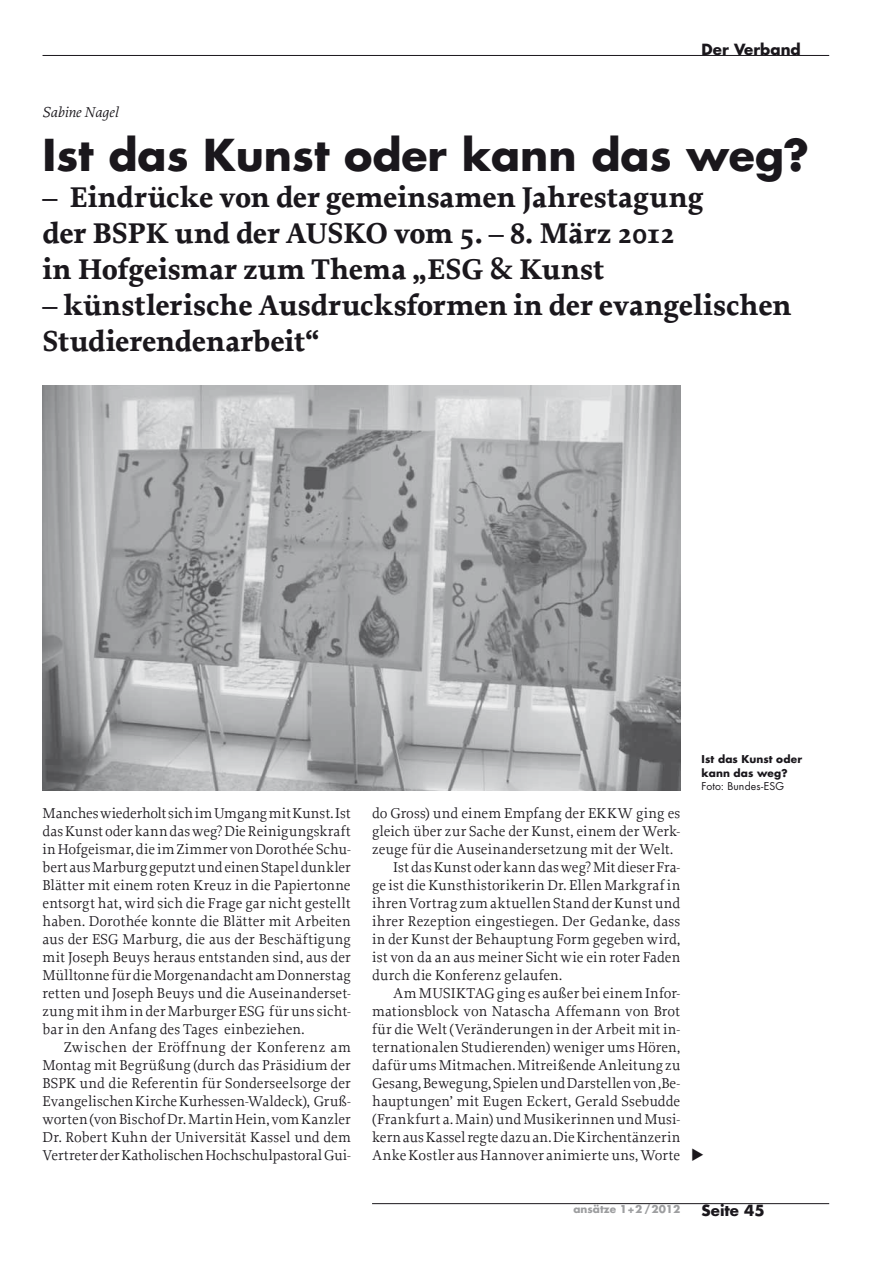
<style>
.page{position:relative;width:893px;height:1263px;background:#fff}
.page>*{position:absolute;margin:0;border:0;box-sizing:border-box;transform-origin:0 0}
.t1{font:700 42.75px "Futura";color:#1a171c}
.t2{font:700 30px/36px "Proforma";color:#1a171c}
.t3{font:15px/18px "Proforma";letter-spacing:.01em;color:#1a171c;text-align:justify}
.t4{font:700 15px "Futura";color:#1a171c}
.t5{font:italic 15px "Proforma";letter-spacing:-.005em;color:#1a171c}
.t6{font:700 10.5px/13.5px "Futura";letter-spacing:.01em;color:#1a171c}
.t7{font:700 10.5px "Futura";color:#9d9ea0}
.t8{font:10.5px "Futura";letter-spacing:.015em;color:#1a171c}
</style>
<div class="page">
<hr style="left:43px;top:55px;width:786px;height:1px;background:#1a171c">
<hr style="left:372px;top:1203px;width:457px;height:1px;background:#1a171c">
<img style="left:43px;top:386px;width:637px;height:405px">
<p class="t4" style="left:702px;top:39px;width:101px">Der Verband</p>
<p class="t5" style="left:43px;top:102px;width:77px">Sabine Nagel</p>
<h1 class="t1" style="left:43px;top:125px;width:768px">Ist das Kunst oder kann das weg?</h1>
<h2 class="t2" style="left:43px;top:179px;width:663px">– Eindrücke von der gemeinsamen Jahrestagung der BSPK und der AUSKO vom 5. – 8. März 2012 in Hofgeismar zum Thema „ESG &amp; Kunst</h2>
<h2 class="t2" style="left:43px;top:287px;width:751px">– künstlerische Ausdrucksformen in der evangelischen<br>Studierendenarbeit“</h2>
<p class="t3" style="left:43px;top:804px;width:310px">Manches wiederholt sich im Umgang mit Kunst. Ist das Kunst oder kann das weg? Die Reinigungskraft in Hofgeismar, die im Zimmer von Dorothée Schu&shy;bert aus Marburg geputzt und einen Stapel dunkler Blätter mit einem roten Kreuz in die Papiertonne entsorgt hat, wird sich die Frage gar nicht gestellt haben. Dorothée konnte die Blätter mit Arbeiten aus der ESG Marburg, die aus der Beschäftigung mit Joseph Beuys heraus entstanden sind, aus der Mülltonne für die Morgenandacht am Donnerstag retten und Joseph Beuys und die Auseinanderset&shy;zung mit ihm in der Marburger ESG für uns sicht&shy;bar in den Anfang des Tages einbeziehen.</p>
<p class="t3" style="left:43px;top:1038px;width:310px;text-indent:21px">Zwischen der Eröffnung der Konferenz am Montag mit Begrüßung (durch das Präsidium der BSPK und die Referentin für Sonderseelsorge der Evangelischen Kirche Kurhessen-Waldeck), Gruß&shy;worten (von Bischof Dr. Martin Hein, vom Kanzler Dr. Robert Kuhn der Universität Kassel und dem Vertreter der Katholischen Hochschulpastoral Gui-</p>
<p class="t6" style="left:702px;top:752px;width:102px">Ist das Kunst oder kann das weg?</p>
<p class="t8" style="left:702px;top:779px;width:84px">Foto: Bundes-ESG</p>
<p class="t3" style="left:372px;top:804px;width:310px">do Gross) und einem Empfang der EKKW ging es</p>
<p class="t3" style="left:372px;top:822px;width:310px">gleich über zur Sache der Kunst, einem der Werk-</p>
<p class="t3" style="left:372px;top:840px;width:303px">zeuge für die Auseinandersetzung mit der Welt.</p>
<p class="t3" style="left:393px;top:858px;width:289px">Ist das Kunst oder kann das weg? Mit dieser Fra-</p>
<p class="t3" style="left:372px;top:876px;width:310px">ge ist die Kunsthistorikerin Dr. Ellen Markgraf in</p>
<p class="t3" style="left:372px;top:894px;width:310px">ihren Vortrag zum aktuellen Stand der Kunst und</p>
<p class="t3" style="left:372px;top:912px;width:310px">ihrer Rezeption eingestiegen. Der Gedanke, dass</p>
<p class="t3" style="left:372px;top:930px;width:310px">in der Kunst der Behauptung Form gegeben wird,</p>
<p class="t3" style="left:372px;top:948px;width:310px">ist von da an aus meiner Sicht wie ein roter Faden</p>
<p class="t3" style="left:372px;top:966px;width:192px">durch die Konferenz gelaufen.</p>
<p class="t3" style="left:393px;top:984px;width:289px">Am MUSIKTAG ging es außer bei einem Infor-</p>
<p class="t3" style="left:372px;top:1002px;width:310px">mationsblock von Natascha Affemann von Brot</p>
<p class="t3" style="left:372px;top:1020px;width:310px">für die Welt (Veränderungen in der Arbeit mit in-</p>
<p class="t3" style="left:372px;top:1038px;width:310px">ternationalen Studierenden) weniger ums Hören,</p>
<p class="t3" style="left:372px;top:1056px;width:310px">dafür ums Mitmachen. Mitreißende Anleitung zu</p>
<p class="t3" style="left:372px;top:1074px;width:310px">Gesang, Bewegung, Spielen und Darstellen von ‚Be-</p>
<p class="t3" style="left:372px;top:1092px;width:310px">hauptungen’ mit Eugen Eckert, Gerald Ssebudde</p>
<p class="t3" style="left:372px;top:1110px;width:310px">(Frankfurt a. Main) und Musikerinnen und Musi-</p>
<p class="t3" style="left:372px;top:1128px;width:310px">kern aus Kassel regte dazu an. Die Kirchentänzerin</p>
<p class="t3" style="left:372px;top:1146px;width:334px">Anke Kostler aus Hannover animierte uns, Worte ◆</p>
<p class="t7" style="left:573px;top:1201px;width:109px">ansätze 1+2 /2012</p>
<p class="t4" style="left:702px;top:1200px;width:65px">Seite 45</p>
</div>
